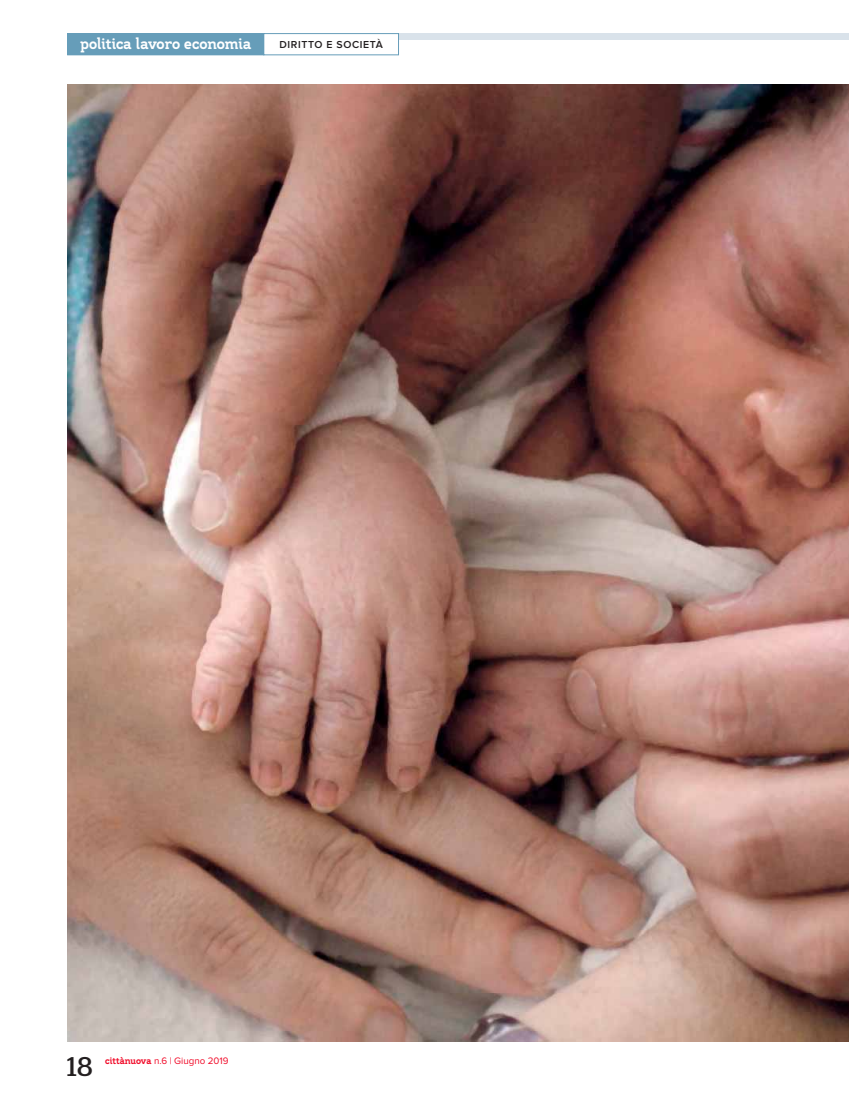
<style>
.page{position:relative;width:849px;height:1104px;background:#fff}
.page>*{position:absolute;margin:0;border:0;box-sizing:border-box;transform-origin:0 0}
.t1{font:27px "Stag";color:#231f20}
.t2{font:700 15.75px "Elderfield";color:#fff}
.t3{font:600 10.5px "Proxima Nova";letter-spacing:.06em;color:#231f20}
.t4{font:9.75px "Proxima Nova";color:#f10b29}
.s1{font-family:"Elderfield";font-weight:700}
</style>
<div class="page">
<div style="left:310px;top:33px;width:539px;height:6px;background:#d9e2ea"></div>
<img style="left:67px;top:84px;width:782px;height:957px">
<div style="left:68px;top:34px;width:196px;height:21px;background:#669db9"></div>
<div style="left:67px;top:33px;width:197px;height:22px;border:1px solid #669db9"></div>
<div style="left:264px;top:34px;width:134px;height:21px;background:#fff"></div>
<div style="left:263px;top:33px;width:136px;height:22px;border:1px solid #669db9"></div>
<h2 class="t2" style="left:80px;top:36px;width:172px">politica lavoro economia</h2>
<p class="t3" style="left:279px;top:41px;width:105px">DIRITTO E SOCIETÀ</p>
<h1 class="t1" style="left:67px;top:1056px;width:27px">18</h1>
<p class="t4" style="left:105px;top:1058px;width:125px"><span class="s1">cittànuova</span> n.6 | Giugno 2019</p>
</div>
